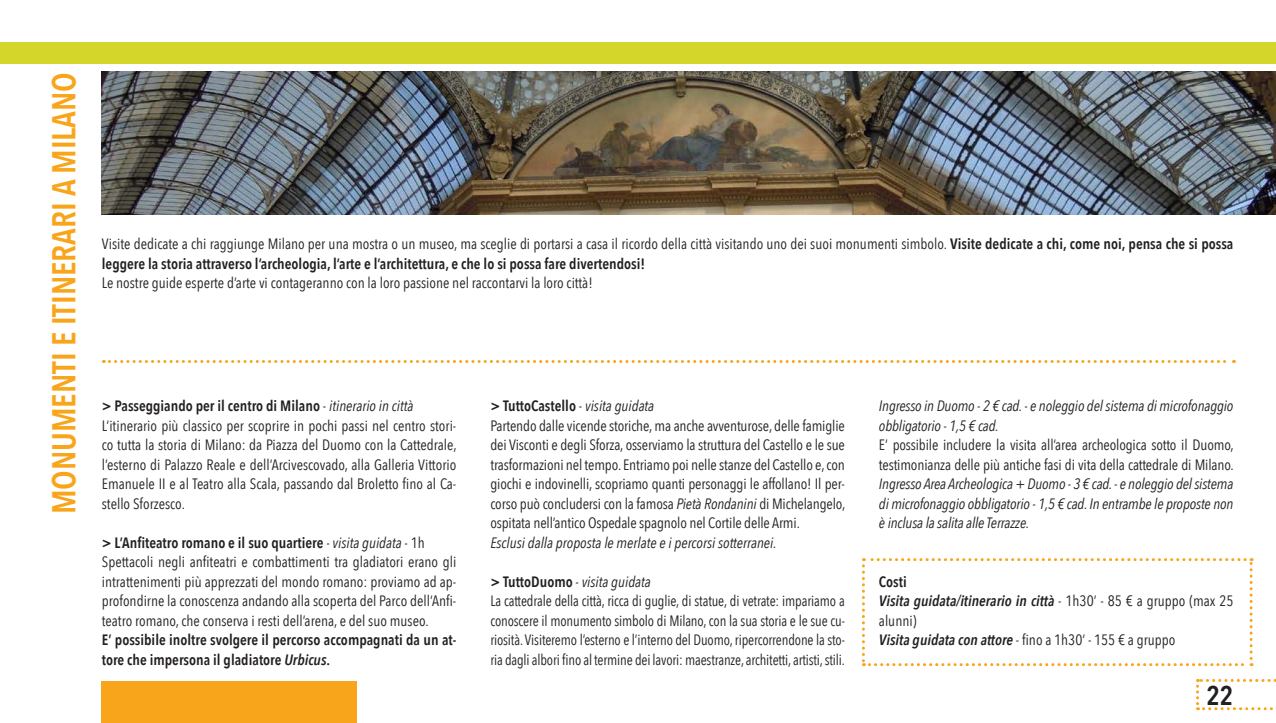
<style>
.page{position:relative;width:1276px;height:723px;background:#fff}
.page>*{position:absolute;margin:0;border:0;box-sizing:border-box;transform-origin:0 0}
.t1{font:600 33px "Avenir Next Condensed";color:#f9a51b}
.t2{font:600 27px "Avenir Next Condensed";color:#231f20}
.t3{font:15px/19.5px "Avenir Next Condensed";letter-spacing:-.01em;color:#231f20}
.t4{font:italic 15px/19.5px "Avenir Next Condensed";letter-spacing:-.01em;color:#231f20}
.t5{font:italic 600 15px/19.5px "Avenir Next Condensed";color:#231f20}
.t6{font:600 15px/19.5px "Avenir Next Condensed";color:#231f20}
.s1{font-weight:600}
.s2{font-style:italic}
.s3{font-style:normal}
.s4{font-weight:400;font-style:normal}
</style>
<div class="page">
<div style="left:0;top:43px;width:1276px;height:21px;background:#d5d62a"></div>
<div style="left:102px;top:681px;width:255px;height:42px;background:#f9a51b"></div>
<svg style="left:103px;top:360px;width:1131px;height:3px"></svg>
<img style="left:102px;top:71px;width:1174px;height:143px">
<svg style="left:862px;top:558px;width:390px;height:108px"></svg>
<svg style="left:1196px;top:679px;width:80px;height:31px"></svg>
<h1 class="t1" style="left:35px;top:514px;width:444px;rotate:-90deg">MONUMENTI E ITINERARI A MILANO</h1>
<p class="t3" style="left:102px;top:234px;width:1133px">Visite dedicate a chi raggiunge Milano per una mostra o un museo, ma sceglie di portarsi a casa il ricordo della città visitando uno dei suoi monumenti simbolo. <span class="s1">Visite dedicate a chi, come noi, pensa che si possa leggere la storia attraverso l’archeologia, l’arte e l’architettura, e che lo si possa fare divertendosi!</span></p>
<p class="t3" style="left:102px;top:273px;width:492px">Le nostre guide esperte d’arte vi contageranno con la loro passione nel raccontarvi la loro città!</p>
<p class="t3" style="left:102px;top:395px;width:356px"><span class="s1">&gt; Passeggiando per il centro di Milano</span> - <span class="s2">itinerario in città </span>L’itinerario più classico per scoprire in pochi passi nel centro stori&shy;co tutta la storia di Milano: da Piazza del Duomo con la Cattedrale, l’esterno di Palazzo Reale e dell’Arcivescovado, alla Galleria Vittorio Emanuele II e al Teatro alla Scala, passando dal Broletto fino al Ca&shy;stello Sforzesco.</p>
<p class="t3" style="left:102px;top:532px;width:356px"><span class="s1">&gt; L’Anfiteatro romano e il suo quartiere</span> - <span class="s2">visita guidata</span> - 1h Spettacoli negli anfiteatri e combattimenti tra gladiatori erano gli intrattenimenti più apprezzati del mondo romano: proviamo ad ap&shy;profondirne la conoscenza andando alla scoperta del Parco dell’Anfi&shy;teatro romano, che conserva i resti dell’arena, e del suo museo.</p>
<p class="t6" style="left:102px;top:630px;width:356px">E’ possibile inoltre svolgere il percorso accompagnati da un at&shy;tore che impersona il gladiatore <span class="s2">Urbicus</span>.</p>
<p class="t3" style="left:490px;top:395px;width:356px"><span class="s1">&gt; TuttoCastello</span> - <span class="s2">visita guidata<br></span>Partendo dalle vicende storiche, ma anche avventurose, delle famiglie dei Visconti e degli Sforza, osserviamo la struttura del Castello e le sue trasformazioni nel tempo. Entriamo poi nelle stanze del Castello e, con giochi e indovinelli, scopriamo quanti personaggi le affollano! Il per&shy;corso può concludersi con la famosa <span class="s2">Pietà Rondanini</span> di Michelangelo, ospitata nell’antico Ospedale spagnolo nel Cortile delle Armi.</p>
<p class="t4" style="left:490px;top:532px;width:288px">Esclusi dalla proposta le merlate e i percorsi sotterranei.</p>
<p class="t3" style="left:490px;top:571px;width:356px"><span class="s1">&gt; TuttoDuomo</span> - <span class="s2">visita guidata<br></span>La cattedrale della città, ricca di guglie, di statue, di vetrate: impariamo a conoscere il monumento simbolo di Milano, con la sua storia e le sue cu&shy;riosità. Visiteremo l’esterno e l’interno del Duomo, ripercorrendone la sto&shy;ria dagli albori fino al termine dei lavori: maestranze, architetti, artisti, stili.</p>
<p class="t4" style="left:879px;top:396px;width:356px">Ingresso in Duomo - 2 € cad. - e noleggio del sistema di microfonaggio obbligatorio - 1,5 € cad.</p>
<p class="t3" style="left:879px;top:434px;width:356px">E’ possibile includere la visita all’area archeologica sotto il Duomo, testimonianza delle più antiche fasi di vita della cattedrale di Milano.</p>
<p class="t4" style="left:879px;top:474px;width:356px;text-align:justify">Ingresso Area Archeologica + Duomo - 3 € cad. - e noleggio del sistema di microfonaggio obbligatorio - 1,5 € cad. In entrambe le proposte non è inclusa la salita alle Terrazze.</p>
<p class="t5" style="left:879px;top:571px;width:356px"><span class="s3">Costi<br></span>Visita guidata/itinerario in città <span class="s4">- 1h30’ - 85 € a gruppo (max 25 alunni)<br></span>Visita guidata con attore <span class="s4">- fino a 1h30’ - 155 € a gruppo</span></p>
<h2 class="t2" style="left:1206px;top:672px;width:28px">22</h2>
</div>
